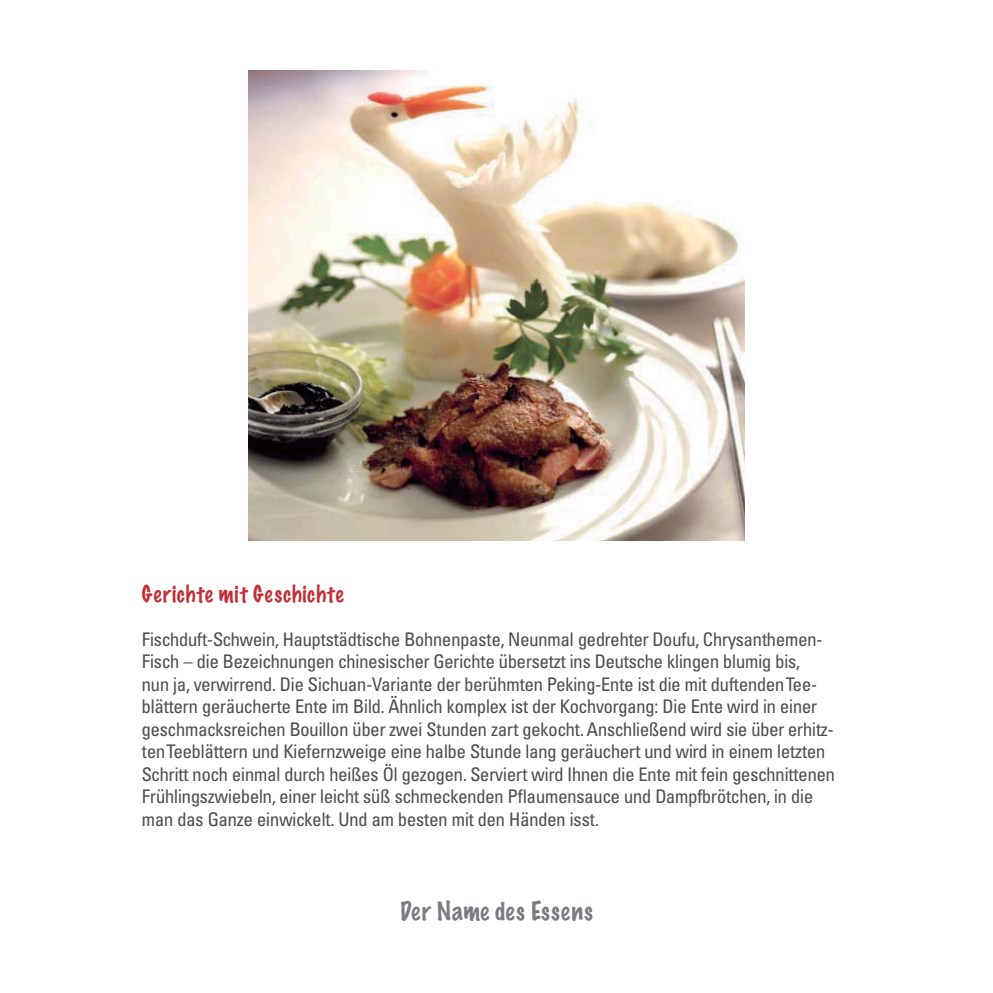
<style>
.page{position:relative;width:993px;height:993px;background:#fff}
.page>*{position:absolute;margin:0;border:0;box-sizing:border-box;transform-origin:0 0}
.t1{font:100 23.75px "Marker Felt";letter-spacing:.035em;color:#7a7b81}
.t2{font:100 21.25px "Marker Felt";letter-spacing:.04em;color:#c13038}
.t3{font:condensed 18.75px/22.5px "Univers S";color:#4c4d51}
</style>
<div class="page">
<img style="left:248px;top:71px;width:496px;height:469px">
<p class="t2" style="left:142px;top:583px;width:203px">Gerichte mit Geschichte</p>
<p class="t3" style="left:142px;top:629px;width:694px">Fischduft-Schwein, Hauptstädtische Bohnenpaste, Neunmal gedrehter Doufu, Chrysanthemen-Fisch – die Bezeichnungen chinesischer Gerichte übersetzt ins Deutsche klingen blumig bis,<br>nun ja, verwirrend. Die Sichuan-Variante der berühmten Peking-Ente ist die mit duftenden Tee&shy;blättern geräucherte Ente im Bild. Ähnlich komplex ist der Kochvorgang: Die Ente wird in einer geschmacksreichen Bouillon über zwei Stunden zart gekocht. Anschließend wird sie über erhitz&shy;ten Teeblättern und Kiefernzweige eine halbe Stunde lang geräuchert und wird in einem letzten Schritt noch einmal durch heißes Öl gezogen. Serviert wird Ihnen die Ente mit fein geschnittenen Frühlingszwiebeln, einer leicht süß schmeckenden Pflaumensauce und Dampfbrötchen, in die man das Ganze einwickelt. Und am besten mit den Händen isst.</p>
<p class="t1" style="left:400px;top:898px;width:194px">Der Name des Essens</p>
</div>
